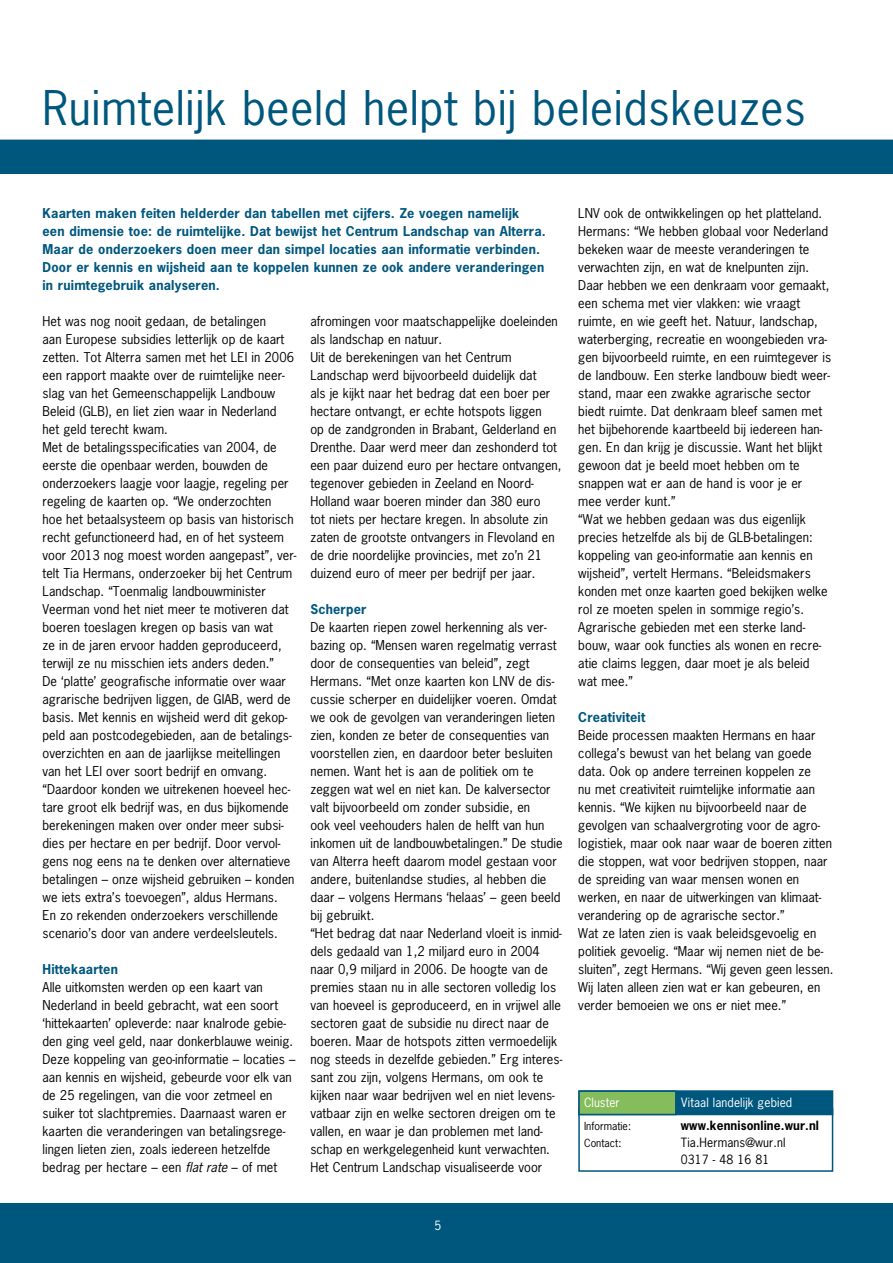
<style>
.page{position:relative;width:893px;height:1263px;background:#fff}
.page>*{position:absolute;margin:0;border:0;box-sizing:border-box;transform-origin:0 0}
.t1{font:45px "News Gothic Std";letter-spacing:.015em;color:#00577e}
.t2{font:12.75px/18px "News Gothic Std";letter-spacing:.005em;color:#000}
.t3{font:700 12.75px/18px "News Gothic Std";letter-spacing:.015em;color:#00577e}
.t4{font:12px/17.2px "News Gothic Std";letter-spacing:.01em;color:#000}
.t5{font:12px "News Gothic Std";letter-spacing:.01em;color:#fff}
.t6{font:700 12px "News Gothic Std";letter-spacing:.01em;color:#000}
.t7{font:10.5px "News Gothic Std";color:#000}
.s1{font-style:italic}
</style>
<div class="page">
<div style="left:0;top:1203px;width:893px;height:60px;background:#00577e"></div>
<div style="left:0;top:140px;width:893px;height:33px;background:#00577e"></div>
<div style="left:578px;top:1108px;width:255px;height:64px;border:2px solid #00577e"></div>
<div style="left:579px;top:1091px;width:253px;height:23px;background:#00577e"></div>
<div style="left:578px;top:1090px;width:255px;height:25px;border:2px solid #00577e"></div>
<div style="left:579px;top:1091px;width:97px;height:23px;background:#86bd5c"></div>
<div style="left:578px;top:1090px;width:98px;height:25px;border:2px solid #00577e"></div>
<h1 class="t1" style="left:43px;top:79px;width:765px">Ruimtelijk beeld helpt bij beleidskeuzes</h1>
<p class="t3" style="left:43px;top:204px;width:505px">Kaarten maken feiten helderder dan tabellen met cijfers. Ze voegen namelijk<br>een dimensie toe: de ruimtelijke. Dat bewijst het Centrum Landschap van Alterra.<br>Maar de onderzoekers doen meer dan simpel locaties aan informatie verbinden.<br>Door er kennis en wijsheid aan te koppelen kunnen ze ook andere veranderingen in ruimtegebruik analyseren.</p>
<p class="t2" style="left:578px;top:204px;width:254px">LNV ook de ontwikkelingen op het platteland.<br>Hermans: “We hebben globaal voor Nederland bekeken waar de meeste veranderingen te verwachten zijn, en wat de knelpunten zijn.<br>Daar hebben we een denkraam voor gemaakt, een schema met vier vlakken: wie vraagt ruimte, en wie geeft het. Natuur, landschap, waterberging, recreatie en woongebieden vra&shy;gen bijvoorbeeld ruimte, en een ruimtegever is de landbouw. Een sterke landbouw biedt weer&shy;stand, maar een zwakke agrarische sector biedt ruimte. Dat denkraam bleef samen met het bijbehorende kaartbeeld bij iedereen han&shy;gen. En dan krijg je discussie. Want het blijkt gewoon dat je beeld moet hebben om te snappen wat er aan de hand is voor je er<br>mee verder kunt.”<br>“Wat we hebben gedaan was dus eigenlijk precies hetzelfde als bij de GLB-betalingen: koppeling van geo-informatie aan kennis en wijsheid”, vertelt Hermans. “Beleidsmakers konden met onze kaarten goed bekijken welke rol ze moeten spelen in sommige regio’s.<br>Agrarische gebieden met een sterke land&shy;bouw, waar ook functies als wonen en recre&shy;atie claims leggen, daar moet je als beleid wat mee.”</p>
<p class="t3" style="left:578px;top:708px;width:68px">Creativiteit</p>
<p class="t2" style="left:578px;top:726px;width:257px">Beide processen maakten Hermans en haar collega’s bewust van het belang van goede data. Ook op andere terreinen koppelen ze<br>nu met creativiteit ruimtelijke informatie aan kennis. “We kijken nu bijvoorbeeld naar de gevolgen van schaalvergroting voor de agro&shy;logistiek, maar ook naar waar de boeren zitten die stoppen, wat voor bedrijven stoppen, naar de spreiding van waar mensen wonen en werken, en naar de uitwerkingen van klimaat&shy;verandering op de agrarische sector.”<br>Wat ze laten zien is vaak beleidsgevoelig en politiek gevoelig. “Maar wij nemen niet de be&shy;sluiten”, zegt Hermans. “Wij geven geen lessen.<br>Wij laten alleen zien wat er kan gebeuren, en verder bemoeien we ons er niet mee.”</p>
<p class="t2" style="left:310px;top:312px;width:253px">afromingen voor maatschappelijke doeleinden als landschap en natuur.<br>Uit de berekeningen van het Centrum Landschap werd bijvoorbeeld duidelijk dat<br>als je kijkt naar het bedrag dat een boer per hectare ontvangt, er echte hotspots liggen<br>op de zandgronden in Brabant, Gelderland en Drenthe. Daar werd meer dan zeshonderd tot een paar duizend euro per hectare ontvangen, tegenover gebieden in Zeeland en Noord-Holland waar boeren minder dan 380 euro<br>tot niets per hectare kregen. In absolute zin zaten de grootste ontvangers in Flevoland en de drie noordelijke provincies, met zo’n 21 duizend euro of meer per bedrijf per jaar.</p>
<p class="t3" style="left:310px;top:600px;width:58px">Scherper</p>
<p class="t2" style="left:310px;top:618px;width:254px">De kaarten riepen zowel herkenning als ver&shy;bazing op. “Mensen waren regelmatig verrast door de consequenties van beleid”, zegt Hermans. “Met onze kaarten kon LNV de dis&shy;cussie scherper en duidelijker voeren. Omdat we ook de gevolgen van veranderingen lieten zien, konden ze beter de consequenties van voorstellen zien, en daardoor beter besluiten nemen. Want het is aan de politiek om te zeggen wat wel en niet kan. De kalversector valt bijvoorbeeld om zonder subsidie, en<br>ook veel veehouders halen de helft van hun inkomen uit de landbouwbetalingen.” De studie van Alterra heeft daarom model gestaan voor andere, buitenlandse studies, al hebben die daar – volgens Hermans ‘helaas’ – geen beeld bij gebruikt.<br>“Het bedrag dat naar Nederland vloeit is inmid&shy;dels gedaald van 1,2 miljard euro in 2004 naar 0,9 miljard in 2006. De hoogte van de premies staan nu in alle sectoren volledig los van hoeveel is geproduceerd, en in vrijwel alle sectoren gaat de subsidie nu direct naar de boeren. Maar de hotspots zitten vermoedelijk nog steeds in dezelfde gebieden.” Erg interes&shy;sant zou zijn, volgens Hermans, om ook te kijken naar waar bedrijven wel en niet levens&shy;vatbaar zijn en welke sectoren dreigen om te vallen, en waar je dan problemen met land&shy;schap en werkgelegenheid kunt verwachten.<br>Het Centrum Landschap visualiseerde voor</p>
<p class="t2" style="left:43px;top:312px;width:255px">Het was nog nooit gedaan, de betalingen<br>aan Europese subsidies letterlijk op de kaart zetten. Tot Alterra samen met het LEI in 2006 een rapport maakte over de ruimtelijke neer&shy;slag van het Gemeenschappelijk Landbouw Beleid (GLB), en liet zien waar in Nederland het geld terecht kwam.<br>Met de betalingsspecificaties van 2004, de eerste die openbaar werden, bouwden de onderzoekers laagje voor laagje, regeling per regeling de kaarten op. “We onderzochten<br>hoe het betaalsysteem op basis van historisch recht gefunctioneerd had, en of het systeem voor 2013 nog moest worden aangepast”, ver&shy;telt Tia Hermans, onderzoeker bij het Centrum Landschap. “Toenmalig landbouwminister Veerman vond het niet meer te motiveren dat boeren toeslagen kregen op basis van wat<br>ze in de jaren ervoor hadden geproduceerd, terwijl ze nu misschien iets anders deden.”<br>De ‘platte’ geografische informatie over waar agrarische bedrijven liggen, de GIAB, werd de basis. Met kennis en wijsheid werd dit gekop&shy;peld aan postcodegebieden, aan de betalings&shy;overzichten en aan de jaarlijkse meitellingen van het LEI over soort bedrijf en omvang. “Daardoor konden we uitrekenen hoeveel hec&shy;tare groot elk bedrijf was, en dus bijkomende berekeningen maken over onder meer subsi&shy;dies per hectare en per bedrijf. Door vervol&shy;gens nog eens na te denken over alternatieve betalingen – onze wijsheid gebruiken – konden we iets extra’s toevoegen”, aldus Hermans.<br>En zo rekenden onderzoekers verschillende scenario’s door van andere verdeelsleutels.</p>
<p class="t3" style="left:43px;top:960px;width:77px">Hittekaarten</p>
<p class="t2" style="left:43px;top:978px;width:254px">Alle uitkomsten werden op een kaart van Nederland in beeld gebracht, wat een soort ‘hittekaarten’ opleverde: naar knalrode gebie&shy;den ging veel geld, naar donkerblauwe weinig.<br>Deze koppeling van geo-informatie – locaties – aan kennis en wijsheid, gebeurde voor elk van de 25 regelingen, van die voor zetmeel en suiker tot slachtpremies. Daarnaast waren er kaarten die veranderingen van betalingsrege&shy;lingen lieten zien, zoals iedereen hetzelfde bedrag per hectare – een <span class="s1">flatrate</span> – of met</p>
<p class="t5" style="left:584px;top:1094px;width:37px">Cluster</p>
<p class="t5" style="left:681px;top:1094px;width:113px">Vitaal landelijk gebied</p>
<p class="t7" style="left:584px;top:1119px;width:48px">Informatie:</p>
<p class="t6" style="left:681px;top:1117px;width:140px">www.kennisonline.wur.nl</p>
<p class="t7" style="left:584px;top:1136px;width:39px">Contact:</p>
<p class="t4" style="left:681px;top:1133px;width:106px">Tia.Hermans@wur.nl<br>0317 - 48 16 81</p>
</div>
